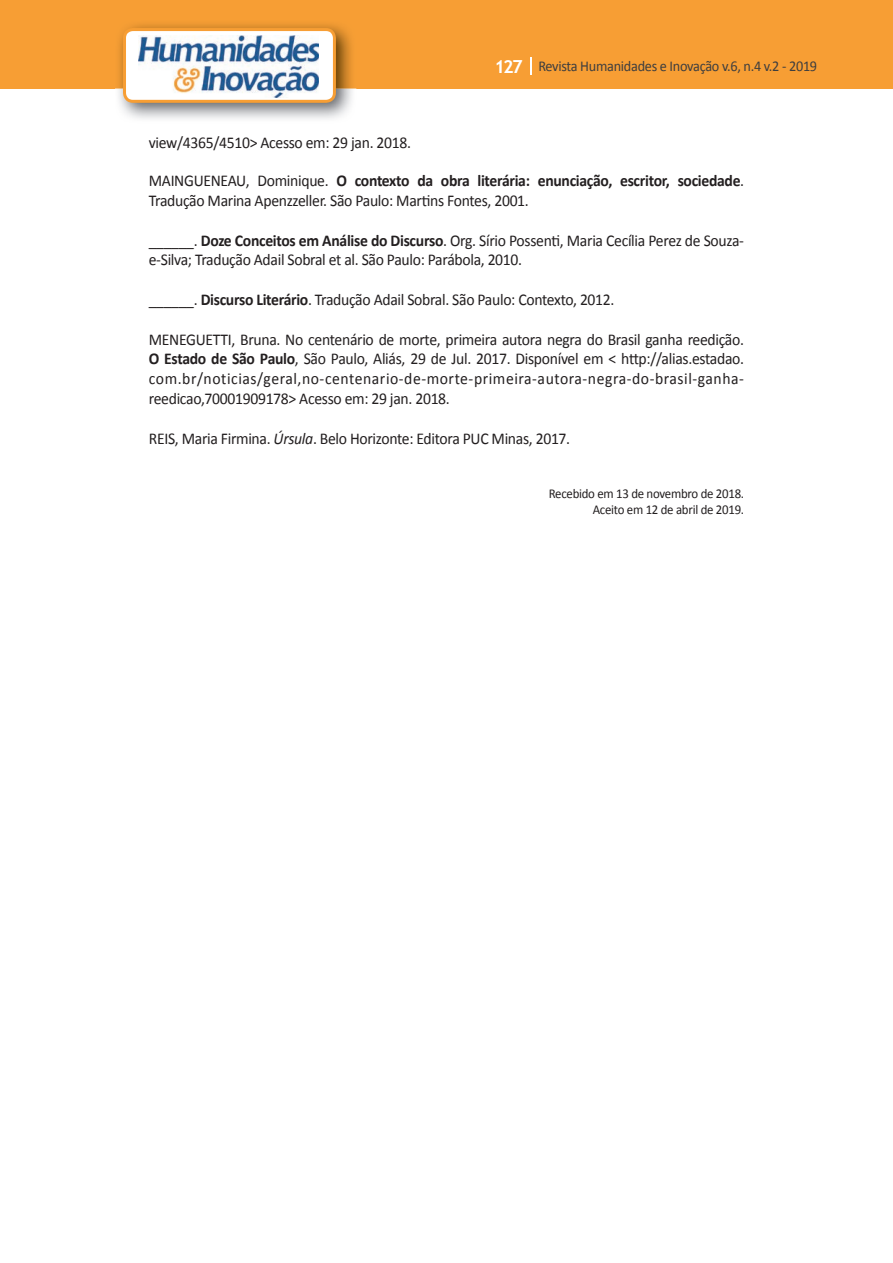
<style>
.page{position:relative;width:893px;height:1263px;background:#fff}
.page>*{position:absolute;margin:0;border:0;box-sizing:border-box;transform-origin:0 0}
.t1{font:16.5px/19.8px "Calibri";letter-spacing:-.02em;color:#231f20;scale:.95 1}
.t2{font:15px "Calibri";letter-spacing:-.02em;color:#3e3e3f;scale:.95 1}
.t3{font:13.5px/16.2px "Calibri";letter-spacing:-.02em;color:#231f20;text-align:right;scale:.95 1}
.s1{font-family:"Trebuchet MS";font-weight:700;font-size:18px;color:#fff}
.s2{font-weight:700}
.s3{font-style:italic}
</style>
<div class="page">
<div style="left:0;top:0;width:893px;height:88px;background:#f79e34"></div>
<svg style="left:530px;top:57px;width:2px;height:18px"></svg>
<img style="left:115px;top:24px;width:241px;height:95px">
<svg style="left:123px;top:28px;width:213px;height:75px"></svg>
<p class="t2" style="left:495px;top:57px;width:341px"><span class="s1">127</span> Revista Humanidades e Inovação v.6, n.4 v.2 - 2019</p>
<p class="t1" style="left:149px;top:133px;width:277px">view/4365/4510&gt; Acesso em: 29 jan. 2018.</p>
<p class="t1" style="left:149px;top:171px;width:628px">MAINGUENEAU, Dominique. <span class="s2">O contexto da obra literária: enunciação, escritor, sociedade</span>.<br>Tradução Marina Apenzzeller. São Paulo: Martins Fontes, 2001.</p>
<p class="t1" style="left:149px;top:230px;width:628px">______. <span class="s2">Doze Conceitos em Análise do Discurso</span>. Org. Sírio Possenti, Maria Cecília Perez de Souza&shy;e-Silva; Tradução Adail Sobral et al. São Paulo: Parábola, 2010.</p>
<p class="t1" style="left:149px;top:290px;width:492px">______. <span class="s2">Discurso Literário</span>. Tradução Adail Sobral. São Paulo: Contexto, 2012.</p>
<p class="t1" style="left:149px;top:329px;width:628px;text-align:justify">MENEGUETTI, Bruna. No centenário de morte, primeira autora negra do Brasil ganha reedição.<br><span class="s2">O Estado de São Paulo</span>, São Paulo, Aliás, 29 de Jul. 2017. Disponível em &lt; http://alias.estadao. com.br/noticias/geral,no-centenario-de-morte-primeira-autora-negra-do-brasil-ganha&shy;reedicao,70001909178&gt; Acesso em: 29 jan. 2018.</p>
<p class="t1" style="left:149px;top:428px;width:445px">REIS, Maria Firmina. <span class="s3">Úrsula</span>. Belo Horizonte: Editora PUC Minas, 2017.</p>
<p class="t3" style="left:549px;top:485px;width:207px">Recebido em 13 de novembro de 2018.<br>Aceito em 12 de abril de 2019.</p>
</div>
